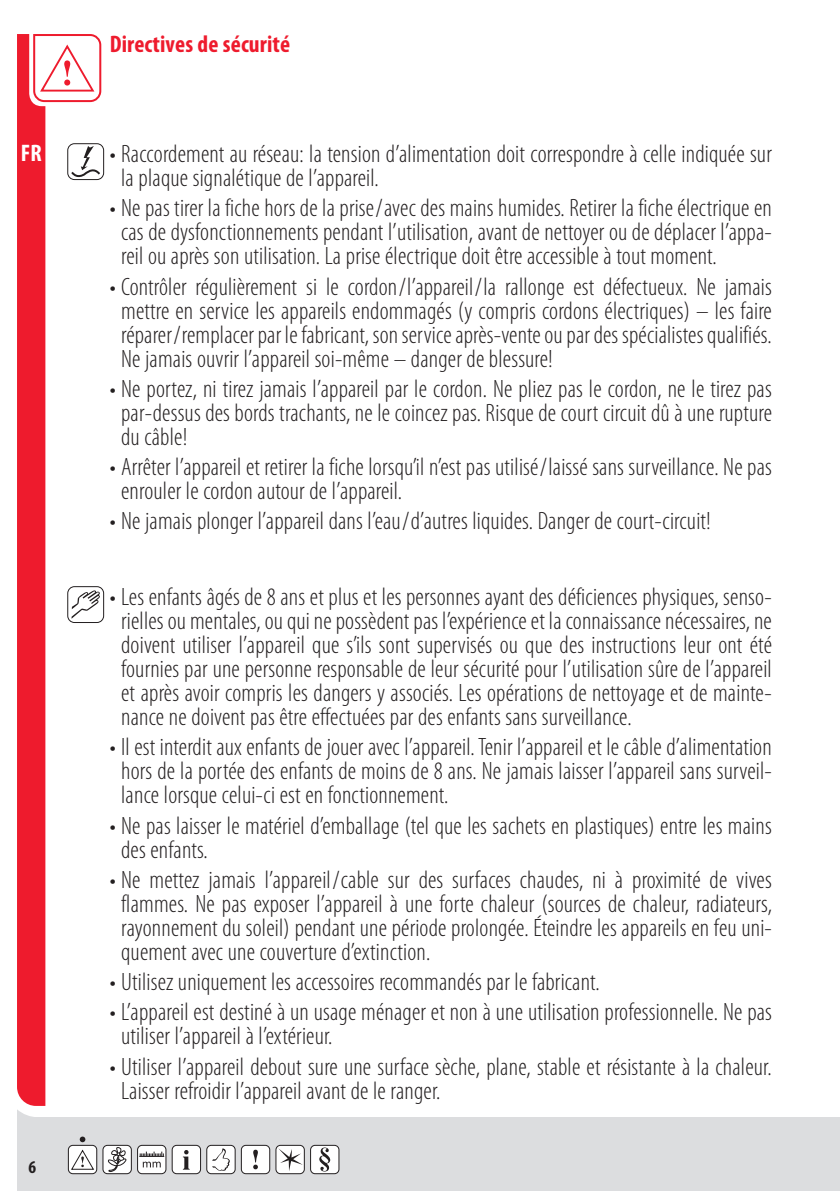
<style>
.page{position:relative;width:840px;height:1191px;background:#fff}
.page>*{position:absolute;margin:0;border:0;box-sizing:border-box;transform-origin:0 0}
.t1{font:300 condensed 25.2px/24px "Myriad Pro";letter-spacing:.005em;color:#231f20;text-align:justify}
.t2{font:700 condensed 24px "Myriad Pro";letter-spacing:.005em;color:#ee1b2d}
.t3{font:700 condensed 24px "Myriad Pro";color:#fff}
.t4{font:700 condensed 18px "Myriad Pro";color:#231f20}
</style>
<div class="page">
<div style="left:17px;top:1117px;width:822px;height:74px;background:#dcdddf"></div>
<div style="left:172px;top:1145px;width:28px;height:28px;background:#fff;border-radius:5px"></div>
<div style="left:172px;top:1145px;width:29px;height:29px;border:1px solid #231f20;border-radius:5px"></div>
<svg style="left:183px;top:1150px;width:6px;height:19px"></svg>
<div style="left:103px;top:1145px;width:28px;height:28px;background:#fff;border-radius:5px"></div>
<div style="left:103px;top:1145px;width:28px;height:29px;border:1px solid #231f20;border-radius:5px"></div>
<svg style="left:107px;top:1145px;width:20px;height:27px"></svg>
<div style="left:137px;top:1145px;width:29px;height:28px;background:#fff;border-radius:5px"></div>
<div style="left:137px;top:1145px;width:29px;height:29px;border:1px solid #231f20;border-radius:5px"></div>
<svg style="left:139px;top:1151px;width:25px;height:16px"></svg>
<div style="left:207px;top:1145px;width:28px;height:28px;background:#fff;border-radius:5px"></div>
<div style="left:206px;top:1145px;width:29px;height:29px;border:1px solid #231f20;border-radius:5px"></div>
<svg style="left:212px;top:1148px;width:18px;height:22px"></svg>
<div style="left:68px;top:1145px;width:29px;height:28px;background:#fff;border-radius:5px"></div>
<div style="left:68px;top:1145px;width:29px;height:29px;border:1px solid #231f20;border-radius:5px"></div>
<svg style="left:71px;top:1149px;width:23px;height:21px"></svg>
<div style="left:310px;top:1145px;width:29px;height:28px;background:#fff;border-radius:5px"></div>
<div style="left:310px;top:1145px;width:29px;height:29px;border:1px solid #231f20;border-radius:5px"></div>
<svg style="left:319px;top:1147px;width:11px;height:24px"></svg>
<div style="left:276px;top:1145px;width:28px;height:28px;background:#fff;border-radius:5px"></div>
<div style="left:275px;top:1145px;width:29px;height:29px;border:1px solid #231f20;border-radius:5px"></div>
<svg style="left:278px;top:1148px;width:24px;height:23px"></svg>
<div style="left:241px;top:1145px;width:28px;height:28px;background:#fff;border-radius:5px"></div>
<div style="left:241px;top:1145px;width:29px;height:29px;border:1px solid #231f20;border-radius:5px"></div>
<svg style="left:253px;top:1149px;width:5px;height:20px"></svg>
<svg style="left:80px;top:1136px;width:5px;height:6px"></svg>
<div style="left:67px;top:143px;width:37px;height:37px;border:1px solid #231f20;border-radius:7px"></div>
<div style="left:67px;top:586px;width:37px;height:37px;border:1px solid #231f20;border-radius:7px"></div>
<svg style="left:17px;top:34px;width:85px;height:1083px"></svg>
<p class="t2" style="left:110px;top:31px;width:182px">Directives de sécurité</p>
<p class="t3" style="left:21px;top:140px;width:22px">FR</p>
<p class="t1" style="left:121px;top:142px;width:651px;text-indent:-11px">• Raccordement au réseau: la tension d’alimentation doit correspondre à celle indiquée sur la plaque signalétique de l’appareil.</p>
<p class="t1" style="left:121px;top:197px;width:652px;text-indent:-11px">• Ne pas tirer la fiche hors de la prise/avec des mains humides. Retirer la fiche électrique en cas de dysfonctionnements pendant l’utilisation, avant de nettoyer ou de déplacer l’appa&shy;reil ou après son utilisation. La prise électrique doit être accessible à tout moment.</p>
<p class="t1" style="left:121px;top:275px;width:652px;text-indent:-11px">• Contrôler régulièrement si le cordon/l’appareil/la rallonge est défectueux. Ne jamais mettre en service les appareils endommagés (y compris cordons électriques) – les faire réparer/remplacer par le fabricant, son service après-vente ou par des spécialistes qualifiés.<br>Ne jamais ouvrir l’appareil soi-même – danger de blessure!</p>
<p class="t1" style="left:121px;top:377px;width:652px;text-indent:-11px">• Ne portez, ni tirez jamais l’appareil par le cordon. Ne pliez pas le cordon, ne le tirez pas par-dessus des bords trachants, ne le coincez pas. Risque de court circuit dû à une rupture du câble!</p>
<p class="t1" style="left:121px;top:455px;width:651px;text-indent:-11px">• Arrêter l’appareil et retirer la fiche lorsqu’il n’est pas utilisé/laissé sans surveillance. Ne pas enrouler le cordon autour de l’appareil.</p>
<p class="t1" style="left:110px;top:510px;width:602px">• Ne jamais plonger l’appareil dans l’eau/d’autres liquides. Danger de court-circuit!</p>
<p class="t1" style="left:121px;top:585px;width:652px;text-indent:-11px">• Les enfants âgés de 8 ans et plus et les personnes ayant des déficiences physiques, senso&shy;rielles ou mentales, ou qui ne possèdent pas l’expérience et la connaissance nécessaires, ne doivent utiliser l’appareil que s’ils sont supervisés ou que des instructions leur ont été fournies par une personne responsable de leur sécurité pour l’utilisation sûre de l’appareil et après avoir compris les dangers y associés. Les opérations de nettoyage et de mainte&shy;nance ne doivent pas être effectuées par des enfants sans surveillance.</p>
<p class="t1" style="left:121px;top:735px;width:651px;text-indent:-11px">• Il est interdit aux enfants de jouer avec l’appareil. Tenir l’appareil et le câble d’alimentation hors de la portée des enfants de moins de 8 ans. Ne jamais laisser l’appareil sans surveil&shy;lance lorsque celui-ci est en fonctionnement.</p>
<p class="t1" style="left:121px;top:814px;width:651px;text-indent:-11px">• Ne pas laisser le matériel d’emballage (tel que les sachets en plastiques) entre les mains des enfants.</p>
<p class="t1" style="left:121px;top:868px;width:652px;text-indent:-11px">• Ne mettez jamais l’appareil/cable sur des surfaces chaudes, ni à proximité de vives flammes. Ne pas exposer l’appareil à une forte chaleur (sources de chaleur, radiateurs, rayonnement du soleil) pendant une période prolongée. Éteindre les appareils en feu uni&shy;quement avec une couverture d’extinction.</p>
<p class="t1" style="left:110px;top:970px;width:491px">• Utilisez uniquement les accessoires recommandés par le fabricant.</p>
<p class="t1" style="left:121px;top:1000px;width:652px;text-indent:-11px">• L’appareil est destiné à un usage ménager et non à une utilisation professionnelle. Ne pas utiliser l’appareil à l’extérieur.</p>
<p class="t4" style="left:28px;top:1156px;width:9px">6</p>
<p class="t1" style="left:121px;top:1055px;width:651px;text-indent:-11px">• Utiliser l’appareil debout sure une surface sèche, plane, stable et résistante à la chaleur.<br>Laisser refroidir l’appareil avant de le ranger.</p>
</div>
